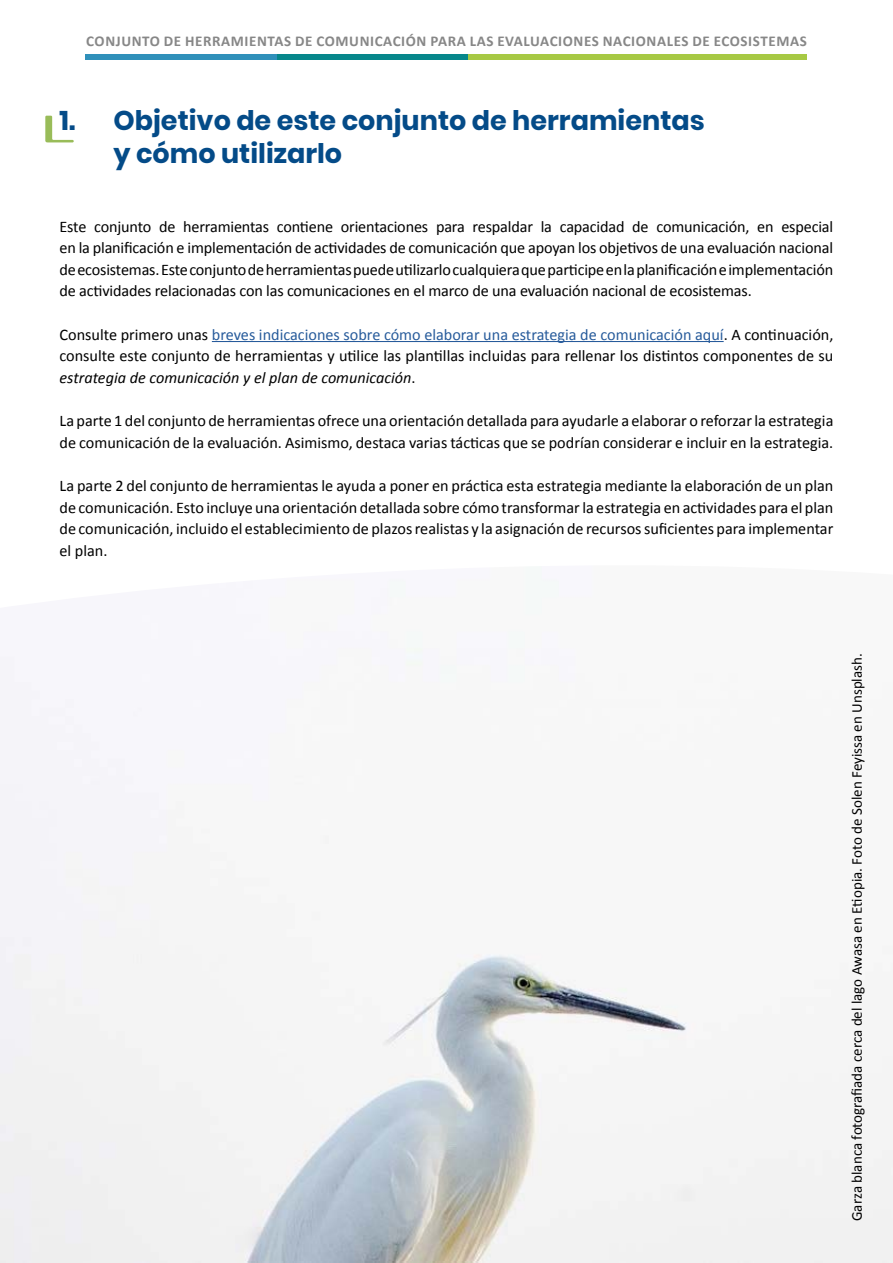
<style>
.page{position:relative;width:893px;height:1263px;background:#fff}
.page>*{position:absolute;margin:0;border:0;box-sizing:border-box;transform-origin:0 0}
.t1{font:700 27px/32.4px "Poppins";color:#044b88}
.BODY{font:16.2px/21.6px "Calibri";color:#000;text-align:justify}
.FOOTNOTE{font:15px "Calibri";color:#000}
.t2{font:700 15px "Calibri";letter-spacing:.04em;color:#878787}
.s1{color:#275b9b}
.s2{font-style:italic}
</style>
<div class="page">
<div style="left:86px;top:55px;width:191px;height:5px;background:#3090ba"></div>
<div style="left:277px;top:55px;width:191px;height:5px;background:#06878b"></div>
<div style="left:468px;top:55px;width:339px;height:5px;background:#a7c944"></div>
<hr style="left:212px;top:341px;width:512px;height:1px;background:#275b9b">
<svg style="left:45px;top:116px;width:29px;height:26px"></svg>
<img style="left:0;top:648px;width:893px;height:615px">
<p class="t2" style="left:86px;top:31px;width:722px">CONJUNTO DE HERRAMIENTAS DE COMUNICACIÓN PARA LAS EVALUACIONES NACIONALES DE ECOSISTEMAS</p>
<p class="t1" style="left:114px;top:105px;width:593px;text-indent:-54px">1. Objetivo de este conjunto de herramientas y cómo utilizarlo</p>
<p class="BODY" style="left:60px;top:215px;width:775px">Este conjunto de herramientas contiene orientaciones para respaldar la capacidad de comunicación, en especial en la planificación e implementación de actividades de comunicación que apoyan los objetivos de una evaluación nacional de ecosistemas. Este conjunto de herramientas puede utilizarlo cualquiera que participe en la planificación e implementación de actividades relacionadas con las comunicaciones en el marco de una evaluación nacional de ecosistemas.</p>
<p class="BODY" style="left:60px;top:323px;width:775px">Consulte primero unas <span class="s1">breves indicaciones sobre cómo elaborar una estrategia de comunicación aquí</span>. A continuación, consulte este conjunto de herramientas y utilice las plantillas incluidas para rellenar los distintos componentes de su <span class="s2">estrategia de comunicación y el plan de comunicación</span>.</p>
<p class="BODY" style="left:60px;top:409px;width:775px">La parte 1 del conjunto de herramientas ofrece una orientación detallada para ayudarle a elaborar o reforzar la estrategia de comunicación de la evaluación. Asimismo, destaca varias tácticas que se podrían considerar e incluir en la estrategia.</p>
<p class="BODY" style="left:60px;top:474px;width:775px">La parte 2 del conjunto de herramientas le ayuda a poner en práctica esta estrategia mediante la elaboración de un plan de comunicación. Esto incluye una orientación detallada sobre cómo transformar la estrategia en actividades para el plan de comunicación, incluido el establecimiento de plazos realistas y la asignación de recursos suficientes para implementar el plan.</p>
<p class="FOOTNOTE" style="left:847px;top:1221px;width:569px;rotate:-90deg">Garza blanca fotografiada cerca del lago Awasa en Etiopia. Foto de Solen Feyissa en Unsplash.</p>
</div>
